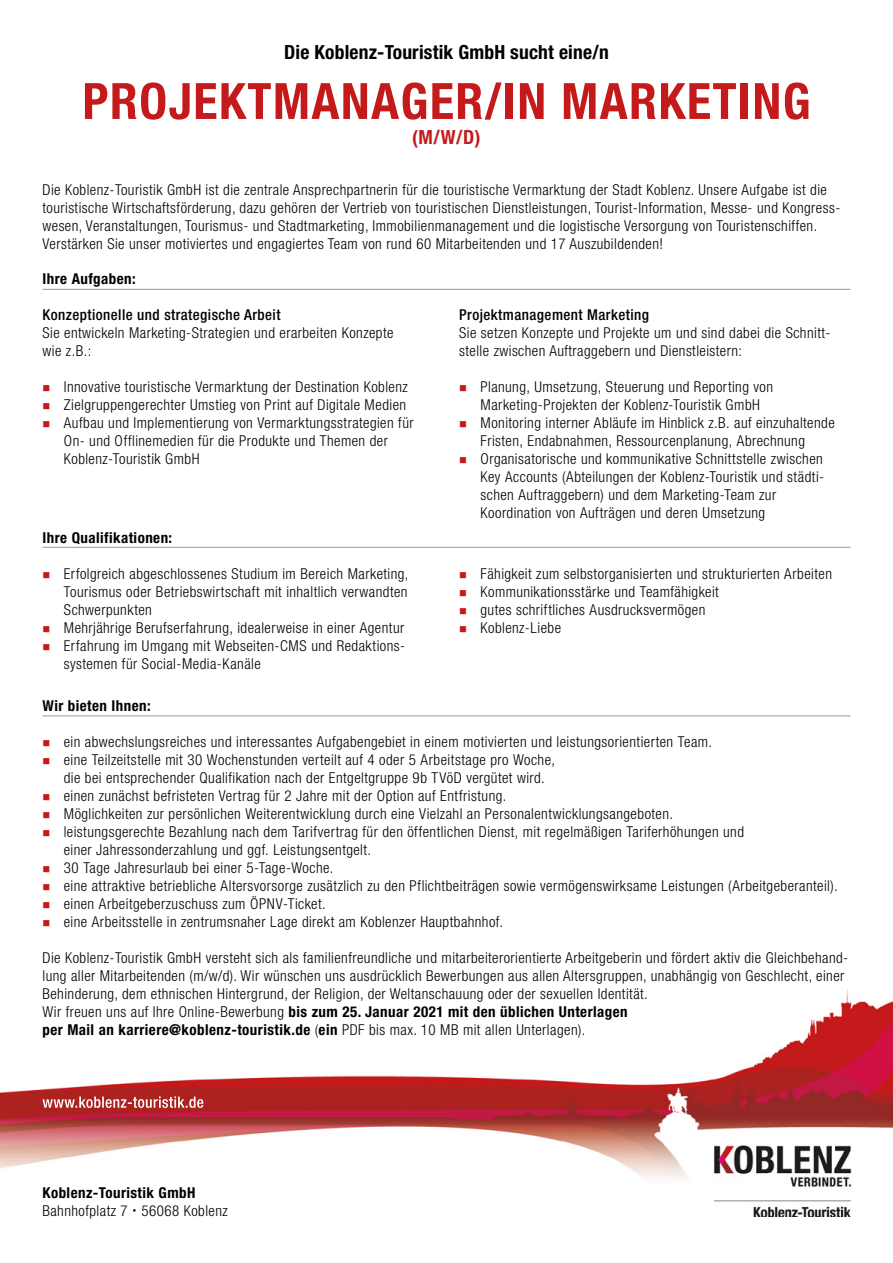
<style>
.page{position:relative;width:893px;height:1263px;background:#fff}
.page>*{position:absolute;margin:0;border:0;box-sizing:border-box;transform-origin:0 0}
.t1{font:700 condensed 50.1px "Helvetica Neue LT";letter-spacing:.03em;color:#c51a1b}
.t2{font:700 condensed 19.5px "Helvetica Neue LT";letter-spacing:.01em;color:#000}
.t3{font:700 condensed 19.5px "Helvetica Neue LT";color:#c51a1b}
.t4{font:300 condensed 15px/18px "Helvetica Neue LT";letter-spacing:.03em;color:#000}
.t5{font:700 condensed 15px "Helvetica Neue LT";letter-spacing:.03em;color:#000}
.t6{font:500 condensed 15px "Helvetica Neue LT";letter-spacing:.03em;color:#000}
.s1{font-weight:700}
</style>
<div class="page">
<img style="left:0;top:989px;width:893px;height:227px">
<hr style="left:43px;top:547px;width:807px;height:1px;background:#999898">
<hr style="left:43px;top:289px;width:807px;height:1px;background:#999898">
<hr style="left:43px;top:716px;width:807px;height:1px;background:#999898">
<svg style="left:43px;top:1096px;width:160px;height:12px;background:#c76c6b"></svg>
<h2 class="t2" style="left:284px;top:40px;width:326px">Die Koblenz-Touristik GmbH sucht eine/n</h2>
<h1 class="t1" style="left:82px;top:71px;width:730px">PROJEKTMANAGER/IN MARKETING</h1>
<h2 class="t3" style="left:412px;top:126px;width:70px">(M/W/D)</h2>
<p class="t4" style="left:43px;top:180px;width:799px">Die Koblenz-Touristik GmbH ist die zentrale Ansprechpartnerin für die touristische Vermarktung der Stadt Koblenz. Unsere Aufgabe ist die touristische Wirtschaftsförderung, dazu gehören der Vertrieb von touristischen Dienstleistungen, Tourist-Information, Messe- und Kongress&shy;wesen, Veranstaltungen, Tourismus- und Stadtmarketing, Immobilienmanagement und die logistische Versorgung von Touristenschiffen.<br>Verstärken Sie unser motiviertes und engagiertes Team von rund 60 Mitarbeitenden und 17 Auszubildenden!</p>
<p class="t5" style="left:43px;top:269px;width:95px">Ihre Aufgaben:</p>
<p class="t6" style="left:43px;top:306px;width:240px">Konzeptionelle und strategische Arbeit</p>
<p class="t4" style="left:43px;top:323px;width:352px">Sie entwickeln Marketing-Strategien und erarbeiten Konzepte wie z.B.:</p>
<p class="t4" style="left:64px;top:377px;width:351px">Innovative touristische Vermarktung der Destination Koblenz Zielgruppengerechter Umstieg von Print auf Digitale Medien Aufbau und Implementierung von Vermarktungsstrategien für On- und Offlinemedien für die Produkte und Themen der Koblenz-Touristik GmbH</p>
<p class="t5" style="left:43px;top:529px;width:131px">Ihre Qualifikationen:</p>
<p class="t4" style="left:64px;top:565px;width:346px">Erfolgreich abgeschlossenes Studium im Bereich Marketing, Tourismus oder Betriebswirtschaft mit inhaltlich verwandten Schwerpunkten<br>Mehrjährige Berufserfahrung, idealerweise in einer Agentur Erfahrung im Umgang mit Webseiten-CMS und Redaktions&shy;systemen für Social-Media-Kanäle</p>
<p class="t6" style="left:459px;top:306px;width:191px">Projektmanagement Marketing</p>
<p class="t4" style="left:459px;top:323px;width:373px">Sie setzen Konzepte und Projekte um und sind dabei die Schnitt&shy;stelle zwischen Auftraggebern und Dienstleistern:</p>
<p class="t4" style="left:480px;top:377px;width:356px">Planung, Umsetzung, Steuerung und Reporting von Marketing-Projekten der Koblenz-Touristik GmbH<br>Monitoring interner Abläufe im Hinblick z.B. auf einzuhaltende Fristen, Endabnahmen, Ressourcenplanung, Abrechnung Organisatorische und kommunikative Schnittstelle zwischen Key Accounts (Abteilungen der Koblenz-Touristik und städti&shy;schen Auftraggebern) und dem Marketing-Team zur Koordination von Aufträgen und deren Umsetzung</p>
<p class="t4" style="left:480px;top:565px;width:353px">Fähigkeit zum selbstorganisierten und strukturierten Arbeiten Kommunikationsstärke und Teamfähigkeit<br>gutes schriftliches Ausdrucksvermögen<br>Koblenz-Liebe</p>
<p class="t5" style="left:43px;top:697px;width:110px">Wir bieten Ihnen:</p>
<p class="t4" style="left:64px;top:733px;width:775px">ein abwechslungsreiches und interessantes Aufgabengebiet in einem motivierten und leistungsorientierten Team.<br>eine Teilzeitstelle mit 30 Wochenstunden verteilt auf 4 oder 5 Arbeitstage pro Woche,<br>die bei entsprechender Qualifikation nach der Entgeltgruppe 9b TVöD vergütet wird.<br>einen zunächst befristeten Vertrag für 2 Jahre mit der Option auf Entfristung.<br>Möglichkeiten zur persönlichen Weiterentwicklung durch eine Vielzahl an Personalentwicklungsangeboten.<br>leistungsgerechte Bezahlung nach dem Tarifvertrag für den öffentlichen Dienst, mit regelmäßigen Tariferhöhungen und<br>einer Jahressonderzahlung und ggf. Leistungsentgelt.<br>30 Tage Jahresurlaub bei einer 5-Tage-Woche.<br>eine attraktive betriebliche Altersvorsorge zusätzlich zu den Pflichtbeiträgen sowie vermögenswirksame Leistungen (Arbeitgeberanteil). einen Arbeitgeberzuschuss zum ÖPNV-Ticket.<br>eine Arbeitsstelle in zentrumsnaher Lage direkt am Koblenzer Hauptbahnhof.</p>
<p class="t4" style="left:43px;top:949px;width:807px">Die Koblenz-Touristik GmbH versteht sich als familienfreundliche und mitarbeiterorientierte Arbeitgeberin und fördert aktiv die Gleichbehand&shy;lung aller Mitarbeitenden (m/w/d). Wir wünschen uns ausdrücklich Bewerbungen aus allen Altersgruppen, unabhängig von Geschlecht, einer Behinderung, dem ethnischen Hintergrund, der Religion, der Weltanschauung oder der sexuellen Identität.<br>Wir freuen uns auf Ihre Online-Bewerbung <span class="s1">bis zum 25. Januar 2021 mit den üblichen Unterlagen<br>per Mail an karriere@koblenz-touristik.de</span> (<span class="s1">ein</span> PDF bis max. 10 MB mit allen Unterlagen).</p>
<p class="t5" style="left:43px;top:1184px;width:154px">Koblenz-Touristik GmbH</p>
<p class="t4" style="left:43px;top:1202px;width:187px">Bahnhofplatz 7 56068 Koblenz</p>
</div>
